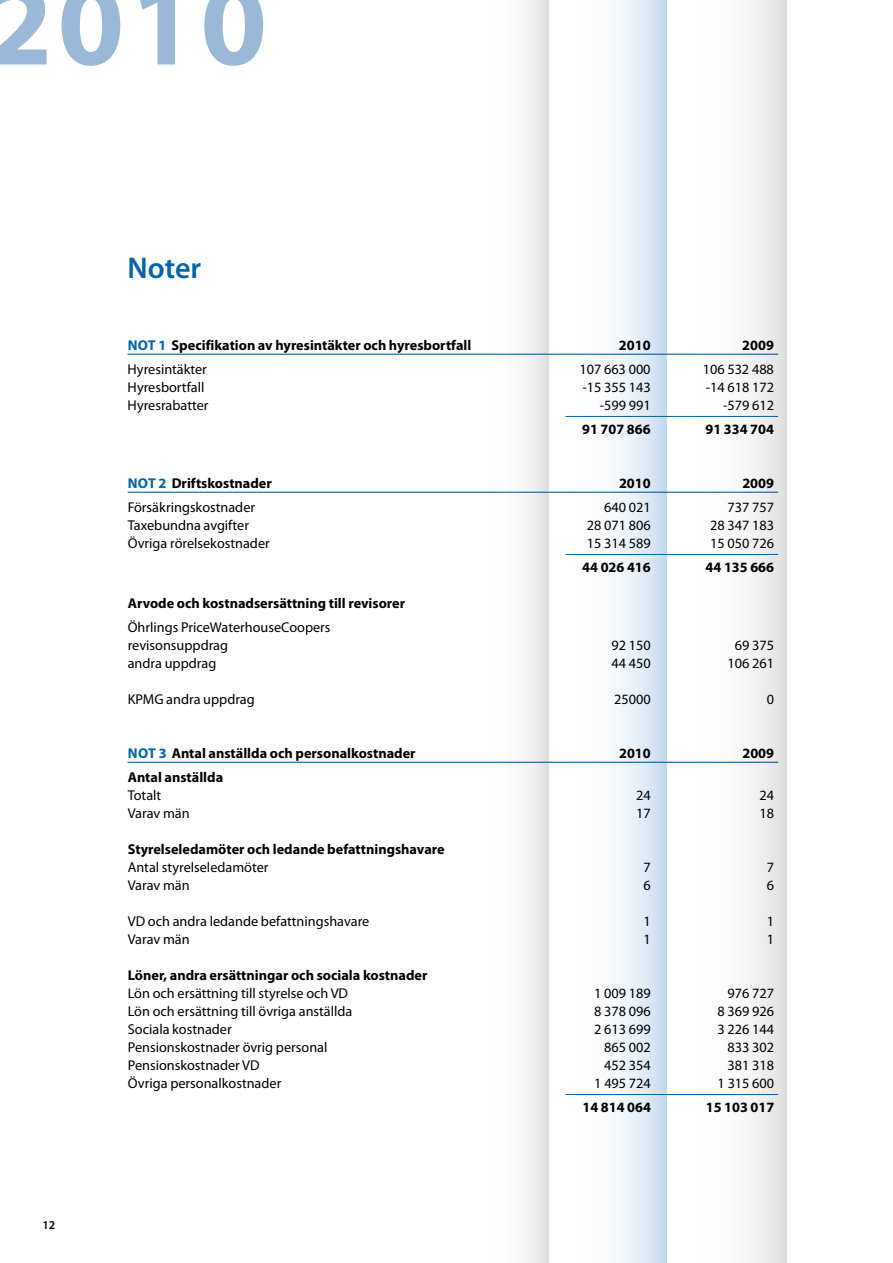
<style>
.page{position:relative;width:893px;height:1263px;background:#fff}
.page>*{position:absolute;margin:0;border:0;box-sizing:border-box;transform-origin:0 0}
.t1{font:700 120px "Myriad Pro";color:#9bb9d7}
.t2{font:600 30px "Myriad Pro";color:#0065a3}
.t3{font:14.25px/18px "Myriad Pro";color:#000}
.t4{font:700 14.25px "Myriad Pro";color:#000}
.t5{font:600 12px "Myriad Pro";color:#000}
.s1{color:#0065a3}
</style>
<div class="page">
<svg style="left:549px;top:0;width:119px;height:1263px"></svg>
<div style="left:476px;top:0;width:73px;height:1263px;background:linear-gradient(to right,#fff,#e7e8e8)"></div>
<div style="left:668px;top:0;width:119px;height:1263px;background:linear-gradient(to right,#fff,#e7e7e8)"></div>
<hr style="left:128px;top:354px;width:650px;height:1px;background:#0065a3">
<hr style="left:566px;top:416px;width:212px;height:1px;background:#0065a3">
<hr style="left:128px;top:492px;width:650px;height:1px;background:#0065a3">
<hr style="left:566px;top:554px;width:212px;height:1px;background:#0065a3">
<hr style="left:128px;top:762px;width:650px;height:1px;background:#0065a3">
<hr style="left:566px;top:1094px;width:212px;height:1px;background:#0065a3">
<h1 class="t1" style="left:-14px;top:-54px;width:282px">2010</h1>
<h2 class="t2" style="left:128px;top:248px;width:75px">Noter</h2>
<p class="t4" style="left:128px;top:336px;width:345px"><span class="s1">Not 1</span> Specifikation av hyresintäkter och hyresbortfall</p>
<p class="t4" style="left:619px;top:336px;width:33px">2010</p>
<p class="t4" style="left:742px;top:336px;width:33px">2009</p>
<p class="t3" style="left:128px;top:360px;width:81px">Hyresintäkter</p>
<p class="t3" style="left:579px;top:360px;width:73px">107 663 000</p>
<p class="t3" style="left:703px;top:360px;width:73px">106 532 488</p>
<p class="t3" style="left:128px;top:378px;width:78px">Hyresbortfall</p>
<p class="t3" style="left:582px;top:378px;width:70px">-15 355 143</p>
<p class="t3" style="left:706px;top:378px;width:70px">-14 618 172</p>
<p class="t3" style="left:128px;top:396px;width:82px">Hyresrabatter</p>
<p class="t3" style="left:600px;top:396px;width:52px">-599 991</p>
<p class="t3" style="left:723px;top:396px;width:52px">-579 612</p>
<p class="t4" style="left:582px;top:420px;width:70px">91 707 866</p>
<p class="t4" style="left:705px;top:420px;width:70px">91 334 704</p>
<p class="t4" style="left:128px;top:474px;width:146px"><span class="s1">Not 2</span> Driftskostnader</p>
<p class="t4" style="left:619px;top:474px;width:33px">2010</p>
<p class="t4" style="left:742px;top:474px;width:33px">2009</p>
<p class="t3" style="left:128px;top:498px;width:129px">Försäkringskostnader</p>
<p class="t3" style="left:604px;top:498px;width:48px">640 021</p>
<p class="t3" style="left:727px;top:498px;width:48px">737 757</p>
<p class="t3" style="left:128px;top:516px;width:123px">Taxebundna avgifter</p>
<p class="t3" style="left:587px;top:516px;width:65px">28 071 806</p>
<p class="t3" style="left:710px;top:516px;width:65px">28 347 183</p>
<p class="t3" style="left:128px;top:534px;width:144px">Övriga rörelsekostnader</p>
<p class="t3" style="left:587px;top:534px;width:65px">15 314 589</p>
<p class="t3" style="left:710px;top:534px;width:65px">15 050 726</p>
<p class="t4" style="left:582px;top:557px;width:70px">44 026 416</p>
<p class="t4" style="left:706px;top:557px;width:70px">44 135 666</p>
<p class="t4" style="left:128px;top:593px;width:279px">Arvode och kostnadsersättning till revisorer</p>
<p class="t3" style="left:128px;top:618px;width:204px">Öhrlings PriceWaterhouseCoopers revisonsuppdrag</p>
<p class="t3" style="left:611px;top:636px;width:41px">92 150</p>
<p class="t3" style="left:735px;top:636px;width:41px">69 375</p>
<p class="t3" style="left:128px;top:654px;width:90px">andra uppdrag</p>
<p class="t3" style="left:611px;top:654px;width:41px">44 450</p>
<p class="t3" style="left:727px;top:654px;width:48px">106 261</p>
<p class="t3" style="left:128px;top:690px;width:129px">KPMG andra uppdrag</p>
<p class="t3" style="left:614px;top:690px;width:38px">25000</p>
<p class="t3" style="left:767px;top:690px;width:9px">0</p>
<p class="t5" style="left:43px;top:1218px;width:14px">12</p>
<p class="t4" style="left:128px;top:743px;width:289px"><span class="s1">Not 3</span> Antal anställda och personalkostnader</p>
<p class="t4" style="left:619px;top:743px;width:33px">2010</p>
<p class="t4" style="left:742px;top:743px;width:33px">2009</p>
<p class="t4" style="left:128px;top:767px;width:97px">Antal anställda</p>
<p class="t3" style="left:128px;top:786px;width:35px">Totalt</p>
<p class="t3" style="left:636px;top:786px;width:16px">24</p>
<p class="t3" style="left:759px;top:786px;width:16px">24</p>
<p class="t3" style="left:128px;top:804px;width:63px">Varav män</p>
<p class="t3" style="left:636px;top:804px;width:16px">17</p>
<p class="t3" style="left:759px;top:804px;width:16px">18</p>
<p class="t4" style="left:128px;top:839px;width:318px">Styrelseledamöter och ledande befattningshavare</p>
<p class="t3" style="left:128px;top:858px;width:142px">Antal styrelseledamöter</p>
<p class="t3" style="left:643px;top:858px;width:9px">7</p>
<p class="t3" style="left:767px;top:858px;width:9px">7</p>
<p class="t3" style="left:128px;top:876px;width:63px">Varav män</p>
<p class="t3" style="left:643px;top:876px;width:9px">6</p>
<p class="t3" style="left:767px;top:876px;width:9px">6</p>
<p class="t3" style="left:128px;top:912px;width:243px">VD och andra ledande befattningshavare</p>
<p class="t3" style="left:643px;top:912px;width:9px">1</p>
<p class="t3" style="left:767px;top:912px;width:9px">1</p>
<p class="t3" style="left:128px;top:930px;width:63px">Varav män</p>
<p class="t3" style="left:643px;top:930px;width:9px">1</p>
<p class="t3" style="left:767px;top:930px;width:9px">1</p>
<p class="t4" style="left:128px;top:965px;width:301px">Löner, andra ersättningar och sociala kostnader</p>
<p class="t3" style="left:128px;top:984px;width:222px">Lön och ersättning till styrelse och VD</p>
<p class="t3" style="left:594px;top:984px;width:58px">1 009 189</p>
<p class="t3" style="left:727px;top:984px;width:48px">976 727</p>
<p class="t3" style="left:128px;top:1002px;width:226px">Lön och ersättning till övriga anställda</p>
<p class="t3" style="left:594px;top:1002px;width:58px">8 378 096</p>
<p class="t3" style="left:717px;top:1002px;width:58px">8 369 926</p>
<p class="t3" style="left:128px;top:1020px;width:105px">Sociala kostnader</p>
<p class="t3" style="left:594px;top:1020px;width:58px">2 613 699</p>
<p class="t3" style="left:718px;top:1020px;width:58px">3 226 144</p>
<p class="t3" style="left:128px;top:1038px;width:201px">Pensionskostnader övrig personal</p>
<p class="t3" style="left:604px;top:1038px;width:48px">865 002</p>
<p class="t3" style="left:728px;top:1038px;width:48px">833 302</p>
<p class="t3" style="left:128px;top:1056px;width:133px">Pensionskostnader VD</p>
<p class="t3" style="left:604px;top:1056px;width:48px">452 354</p>
<p class="t3" style="left:728px;top:1056px;width:48px">381 318</p>
<p class="t3" style="left:128px;top:1074px;width:155px">Övriga personalkostnader</p>
<p class="t3" style="left:594px;top:1074px;width:58px">1 495 724</p>
<p class="t3" style="left:718px;top:1074px;width:58px">1 315 600</p>
<p class="t4" style="left:582px;top:1097px;width:70px">14 814 064</p>
<p class="t4" style="left:706px;top:1097px;width:70px">15 103 017</p>
</div>
